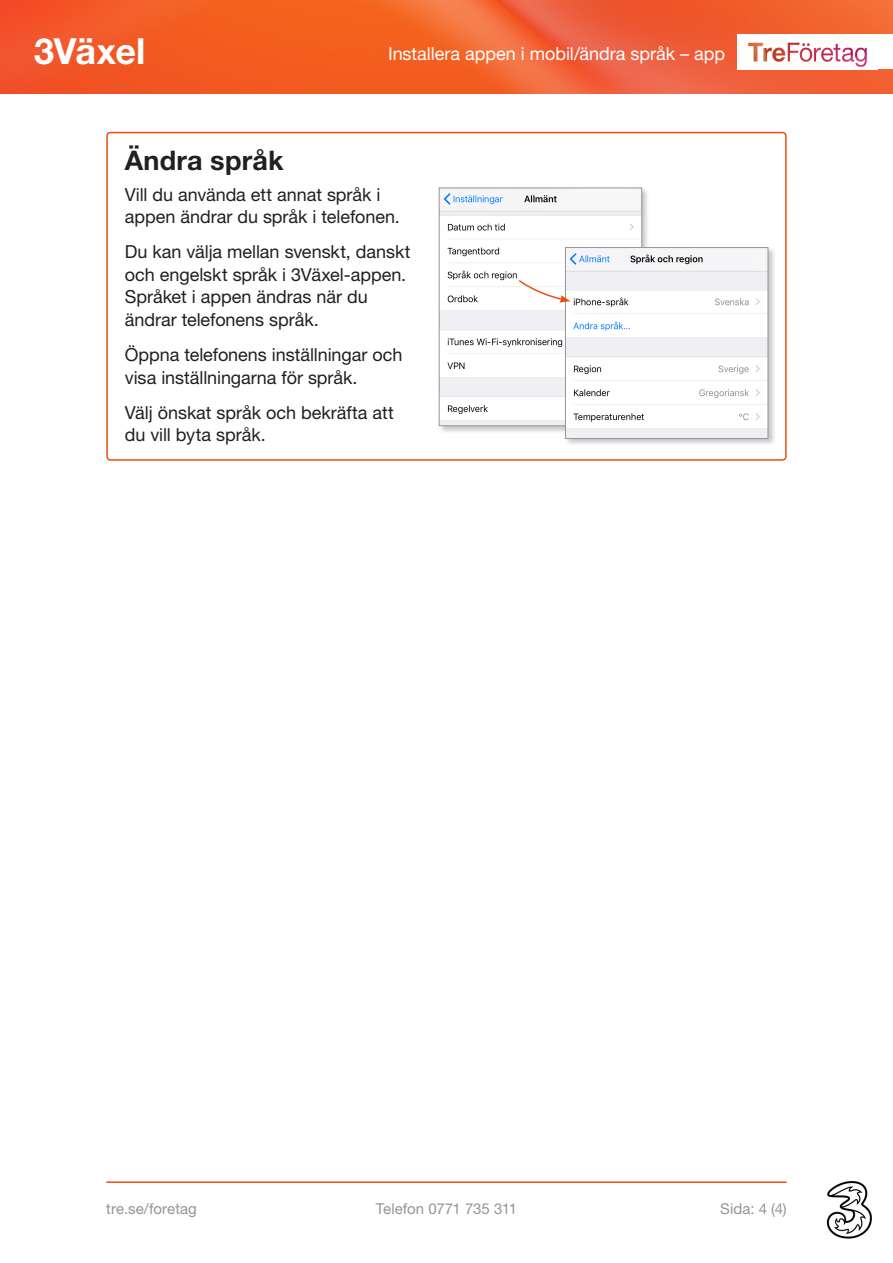
<style>
.page{position:relative;width:893px;height:1263px;background:#fff}
.page>*{position:absolute;margin:0;border:0;box-sizing:border-box;transform-origin:0 0}
.t1{font:700 36px "Helvetica Neue LT Std";letter-spacing:-.01em;color:#fff}
.Rubrik_2{font:700 27px "Helvetica Neue LT Std";letter-spacing:.01em;color:#231f20}
.Brödtext{font:18px/22.5px "Helvetica Neue LT Std";color:#231f20}
.t2{font:18px "Helvetica Neue LT Std";color:#fff}
.t3{font:15px "Helvetica Neue LT Std";letter-spacing:.005em;color:#939598}
</style>
<div class="page">
<hr style="left:106px;top:1181px;width:681px;height:2px;background:#f04d12">
<img style="left:826px;top:1181px;width:46px;height:58px">
<img style="left:0;top:0;width:893px;height:94px">
<div style="left:738px;top:35px;width:155px;height:34px;background:#fff"></div>
<img style="left:748px;top:42px;width:119px;height:25px">
<div style="left:106px;top:132px;width:681px;height:329px;border:2px solid #f04d12;border-radius:3px"></div>
<div style="left:438px;top:186px;width:212px;height:248px;background:#231f20;opacity:.25"></div>
<img style="left:441px;top:190px;width:199px;height:234px">
<div style="left:439px;top:188px;width:203px;height:238px;border:1px solid #939598"></div>
<div style="left:564px;top:246px;width:212px;height:200px;background:#231f20;opacity:.25"></div>
<img style="left:567px;top:249px;width:199px;height:188px">
<div style="left:565px;top:247px;width:203px;height:192px;border:1px solid #939598"></div>
<svg style="left:518px;top:279px;width:52px;height:24px"></svg>
<h1 class="t1" style="left:34px;top:29px;width:113px">3Växel</h1>
<p class="t2" style="left:388px;top:43px;width:338px">Installera appen i mobil/ändra språk – app</p>
<p class="Rubrik_2" style="left:125px;top:143px;width:160px">Ändra språk</p>
<p class="Brödtext" style="left:125px;top:183px;width:277px">Vill du använda ett annat språk i appen ändrar du språk i telefonen.</p>
<p class="Brödtext" style="left:125px;top:240px;width:287px">Du kan välja mellan svenskt, danskt och engelskt språk i 3Växel-appen.<br>Språket i appen ändras när du ändrar telefonens språk.</p>
<p class="Brödtext" style="left:125px;top:343px;width:279px">Öppna telefonens inställningar och visa inställningarna för språk.</p>
<p class="Brödtext" style="left:125px;top:401px;width:270px">Välj önskat språk och bekräfta att du vill byta språk.</p>
<p class="t3" style="left:106px;top:1200px;width:92px">tre.se/foretag</p>
<p class="t3" style="left:376px;top:1200px;width:143px">Telefon 0771 735 311</p>
<p class="t3" style="left:720px;top:1200px;width:68px">Sida: 4 (4)</p>
</div>
